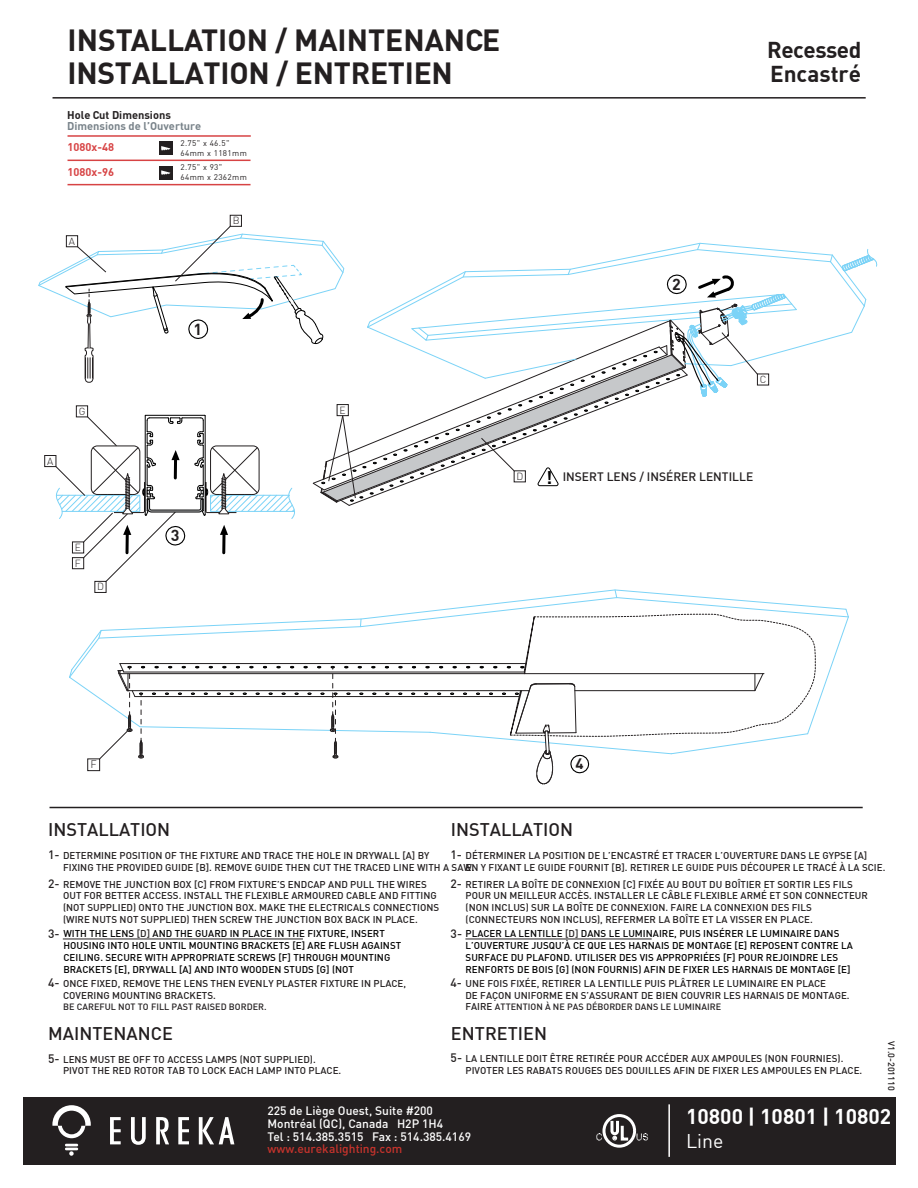
<style>
.page{position:relative;width:918px;height:1188px;background:#fff}
.page>*{position:absolute;margin:0;border:0;box-sizing:border-box;transform-origin:0 0}
.t1{font:700 30px/33px "DIN";letter-spacing:-.01em;color:#231f20}
.t2{font:700 22.5px/24px "DIN";letter-spacing:-.01em;color:#231f20}
.t3{font:700 21px "DIN";color:#fff}
.t4{font:19.5px "DIN";color:#fff}
.t5{font:500 18px "DIN";color:#231f20}
.t6{font:700 18px "DIN";color:#000}
.t7{font:700 15.75px "DIN";color:#231f20}
.t8{font:700 14.85px "DIN";color:#231f20}
.t9{font:500 12px/12.8px "DIN";color:#fff}
.t10{font:500 12px "DIN";color:#231f20}
.t11{font:500 12px "DIN";color:#c6332c}
.t12{font:700 11.1px "DIN";color:#788289}
.t13{font:700 11.1px "DIN";color:#231f20}
.t14{font:700 11.1px/24.3px "DIN";color:#d74344}
.t15{font:300 10.8px "DIN";color:#231f20}
.t16{font:300 10.2px "DIN";color:#231f20}
.t17{font:500 9.75px/11.7px "DIN";letter-spacing:.005em;color:#231f20}
.t18{font:500 9.75px/11.7px "DIN";letter-spacing:.005em;color:#000}
.t19{font:500 9px "DIN";letter-spacing:.005em;color:#231f20}
.t20{font:500 9px "DIN";letter-spacing:.005em;color:#221e1f}
.t21{font:8.1px "DIN";letter-spacing:.045em;color:#231f20}
.s1{color:#231f20}
.s2{font-size:9.75px}
</style>
<div class="page">
<div style="left:23px;top:1097px;width:872px;height:67px;background:#231f20"></div>
<svg style="left:110px;top:1117px;width:11px;height:27px"></svg>
<svg style="left:178px;top:1117px;width:11px;height:27px"></svg>
<svg style="left:156px;top:1117px;width:13px;height:27px"></svg>
<svg style="left:131px;top:1117px;width:15px;height:28px"></svg>
<svg style="left:199px;top:1117px;width:35px;height:27px"></svg>
<svg style="left:52px;top:1105px;width:39px;height:33px"></svg>
<svg style="left:65px;top:1144px;width:13px;height:12px"></svg>
<hr style="left:668px;top:1104px;width:2px;height:53px;background:#fff">
<svg style="left:602px;top:1114px;width:34px;height:34px"></svg>
<svg style="left:596px;top:1133px;width:6px;height:8px"></svg>
<svg style="left:637px;top:1133px;width:11px;height:8px"></svg>
<svg style="left:609px;top:1118px;width:22px;height:24px"></svg>
<hr style="left:53px;top:97px;width:813px;height:2px;background:#231f20">
<hr style="left:50px;top:807px;width:813px;height:1px;background:#231f20">
<hr style="left:465px;top:939px;width:187px;height:1px;background:#231f20">
<hr style="left:63px;top:939px;width:240px;height:1px;background:#231f20">
<hr style="left:68px;top:160px;width:183px;height:1px;background:#d74344">
<hr style="left:68px;top:135px;width:183px;height:2px;background:#d74344">
<hr style="left:68px;top:184px;width:183px;height:1px;background:#d74344">
<div style="left:159px;top:166px;width:14px;height:14px;background:#231f20"></div>
<svg style="left:161px;top:170px;width:9px;height:5px"></svg>
<div style="left:159px;top:142px;width:14px;height:13px;background:#231f20"></div>
<svg style="left:161px;top:146px;width:9px;height:5px"></svg>
<div style="left:230px;top:215px;width:12px;height:11px;border:1px solid #231f20"></div>
<svg style="left:38px;top:226px;width:840px;height:558px"></svg>
<h1 class="t1" style="left:68px;top:23px;width:434px">INSTALLATION / MAINTENANCE<br>INSTALLATION / ENTRETIEN</h1>
<p class="t13" style="left:67px;top:107px;width:105px">Hole Cut Dimensions</p>
<p class="t12" style="left:67px;top:118px;width:136px">Dimensions de l’Ouverture</p>
<p class="t21" style="left:181px;top:138px;width:50px">2.75" x 46.5"</p>
<p class="t21" style="left:181px;top:162px;width:43px">2.75" x 93"</p>
<p class="t14" style="left:68px;top:135px;width:48px">1080x-48<br>1080x-96</p>
<p class="t21" style="left:181px;top:148px;width:68px">64mm x 1181mm</p>
<p class="t21" style="left:181px;top:172px;width:68px">64mm x 2362mm</p>
<p class="t16" style="left:69px;top:235px;width:8px">A</p>
<p class="t16" style="left:233px;top:214px;width:8px">B</p>
<p class="t16" style="left:47px;top:455px;width:8px">A</p>
<p class="t16" style="left:79px;top:405px;width:8px">G</p>
<p class="t16" style="left:75px;top:541px;width:8px">E</p>
<p class="t16" style="left:75px;top:557px;width:7px">F</p>
<p class="t16" style="left:97px;top:580px;width:8px">D</p>
<h3 class="t7" style="left:194px;top:319px;width:10px">1</h3>
<h3 class="t7" style="left:171px;top:525px;width:10px">3</h3>
<p class="t16" style="left:340px;top:404px;width:8px">E</p>
<p class="t16" style="left:517px;top:470px;width:8px">D</p>
<h2 class="t2" style="left:767px;top:37px;width:96px">Recessed<br>Encastré</h2>
<h3 class="t7" style="left:672px;top:274px;width:10px">2</h3>
<p class="t16" style="left:760px;top:373px;width:8px">C</p>
<h3 class="t6" style="left:546px;top:465px;width:8px">!</h3>
<p class="t10" style="left:563px;top:469px;width:192px">INSERT LENS / INSÉRER LENTILLE</p>
<p class="t15" style="left:90px;top:758px;width:8px">F</p>
<h3 class="t8" style="left:575px;top:754px;width:10px">4</h3>
<h3 class="t5" style="left:48px;top:818px;width:124px">INSTALLATION</h3>
<p class="t10" style="left:48px;top:847px;width:13px">1-</p>
<p class="t17" style="left:63px;top:878px;width:378px">REMOVE THE JUNCTION BOX [C] FROM FIXTURE’S ENDCAP AND PULL THE WIRES OUT FOR BETTER ACCESS. INSTALL THE FLEXIBLE ARMOURED CABLE AND FITTING (NOT SUPPLIED) ONTO THE JUNCTION BOX. MAKE THE ELECTRICALS CONNECTIONS (WIRE NUTS NOT SUPPLIED) THEN SCREW THE JUNCTION BOX BACK IN PLACE.</p>
<h3 class="t5" style="left:451px;top:818px;width:124px">INSTALLATION</h3>
<p class="t17" style="left:466px;top:849px;width:421px">DÉTERMINER LA POSITION DE L’ENCASTRÉ ET TRACER L’OUVERTURE DANS LE GYPSE [A]<br>EN Y FIXANT LE GUIDE FOURNIT [B]. RETIRER LE GUIDE PUIS DÉCOUPER LE TRACÉ À LA SCIE.</p>
<p class="t10" style="left:451px;top:847px;width:13px">1-</p>
<p class="t17" style="left:63px;top:849px;width:413px">DETERMINE POSITION OF THE FIXTURE AND TRACE THE HOLE IN DRYWALL [A] BY<br>FIXING THE PROVIDED GUIDE [B]. REMOVE GUIDE THEN CUT THE TRACED LINE WITH A SAW.</p>
<p class="t10" style="left:48px;top:876px;width:13px">2-</p>
<p class="t17" style="left:466px;top:878px;width:404px">RETIRER LA BOÎTE DE CONNEXION [C] FIXÉE AU BOUT DU BOÎTIER ET SORTIR LES FILS POUR UN MEILLEUR ACCÈS. INSTALLER LE CÂBLE FLEXIBLE ARMÉ ET SON CONNECTEUR (NON INCLUS) SUR LA BOÎTE DE CONNEXION. FAIRE LA CONNEXION DES FILS (CONNECTEURS NON INCLUS), REFERMER LA BOÎTE ET LA VISSER EN PLACE.</p>
<p class="t10" style="left:451px;top:876px;width:13px">2-</p>
<p class="t18" style="left:466px;top:928px;width:389px">PLACER LA LENTILLE <span class="s1">[D]</span> DANS LE LUMINAIRE, PUIS INSÉRER LE LUMINAIRE DANS L’OUVERTURE JUSQU’À CE QUE LES HARNAIS DE MONTAGE [E] REPOSENT CONTRE LA SURFACE DU PLAFOND. UTILISER DES VIS APPROPRIÉES [F] POUR REJOINDRE LES RENFORTS DE BOIS [G] (NON FOURNIS) AFIN DE FIXER LES HARNAIS DE MONTAGE [E]</p>
<p class="t10" style="left:48px;top:926px;width:13px">3-</p>
<p class="t10" style="left:451px;top:926px;width:13px">3-</p>
<p class="t18" style="left:63px;top:928px;width:339px">WITH THE LENS <span class="s1">[D]</span> AND THE GUARD IN PLACE IN THE FIXTURE, INSERT HOUSING INTO HOLE UNTIL MOUNTING BRACKETS [E] ARE FLUSH AGAINST CEILING. SECURE WITH APPROPRIATE SCREWS [F] THROUGH MOUNTING BRACKETS [E], DRYWALL [A] AND INTO WOODEN STUDS [G] (NOT</p>
<p class="t10" style="left:48px;top:975px;width:13px">4-</p>
<p class="t17" style="left:465px;top:977px;width:386px">UNE FOIS FIXÉE, RETIRER LA LENTILLE PUIS PLÂTRER LE LUMINAIRE EN PLACE<br>DE FAÇON UNIFORME EN S’ASSURANT DE BIEN COUVRIR LES HARNAIS DE MONTAGE.</p>
<p class="t19" style="left:465px;top:1001px;width:257px"><span class="s2">FAIRE</span> ATTENTION À NE PAS DÉBORDER DANS LE LUMINAIRE</p>
<p class="t10" style="left:451px;top:975px;width:13px">4-</p>
<p class="t17" style="left:63px;top:977px;width:345px">ONCE FIXED, REMOVE THE LENS THEN EVENLY PLASTER FIXTURE IN PLACE,<br>COVERING MOUNTING BRACKETS.</p>
<p class="t19" style="left:63px;top:1001px;width:205px">BE CAREFUL NOT TO FILL PAST RAISED BORDER.</p>
<h3 class="t5" style="left:48px;top:1022px;width:127px">MAINTENANCE</h3>
<h3 class="t5" style="left:451px;top:1022px;width:98px">ENTRETIEN</h3>
<p class="t10" style="left:48px;top:1051px;width:13px">5-</p>
<p class="t17" style="left:466px;top:1052px;width:398px">LA LENTILLE DOIT ÊTRE RETIRÉE POUR ACCÉDER AUX AMPOULES (NON FOURNIES).<br>PIVOTER LES RABATS ROUGES DES DOUILLES AFIN DE FIXER LES AMPOULES EN PLACE.</p>
<p class="t10" style="left:451px;top:1050px;width:13px">5-</p>
<p class="t17" style="left:63px;top:1053px;width:280px">LENS MUST BE OFF TO ACCESS LAMPS (NOT SUPPLIED).<br>PIVOT THE RED ROTOR TAB TO LOCK EACH LAMP INTO PLACE.</p>
<p class="t20" style="left:897px;top:1041px;width:52px;rotate:90deg">V1.0-201110</p>
<p class="t9" style="left:267px;top:1104px;width:205px">225 de Liège Ouest, Suite #200<br>Montréal (QC), Canada H2P 1H4<br>Tel : 514.385.3515 Fax : 514.385.4169</p>
<p class="t11" style="left:267px;top:1141px;width:136px">www.eurekalighting.com</p>
<h3 class="t3" style="left:686px;top:1103px;width:207px">10800 | 10801 | 10802</h3>
<h3 class="t4" style="left:686px;top:1129px;width:39px">Line</h3>
</div>
